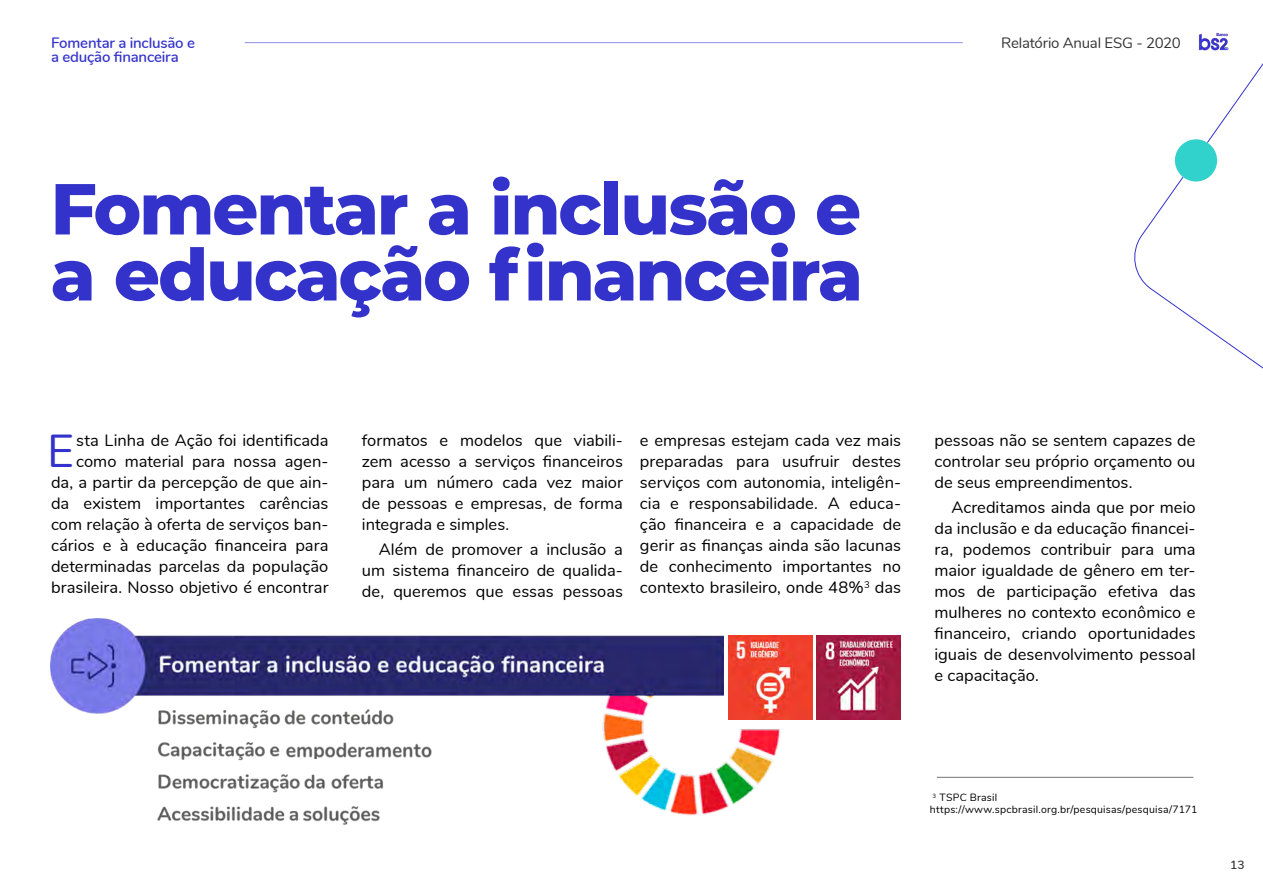
<style>
.page{position:relative;width:1263px;height:893px;background:#fff}
.page>*{position:absolute;margin:0;border:0;box-sizing:border-box;transform-origin:0 0}
.t1{font:800 72px/66px "Montserrat";letter-spacing:-.03em;color:#33c}
.t2{font:46.05px "Nunito";color:#33c}
.t3{font:16.5px/21px "Nunito";color:#000;text-align:justify}
.t4{font:600 15px "Nunito";letter-spacing:-.015em;color:#33c}
.t5{font:15px "Nunito";letter-spacing:-.015em;color:#353535}
.t6{font:600 12px "Nunito";color:#353535}
.t7{font:10.5px/12px "Nunito";letter-spacing:.02em;color:#000}
</style>
<div class="page">
<hr style="left:245px;top:42px;width:718px;height:1px;background:#33c">
<img style="left:51px;top:619px;width:850px;height:202px">
<div style="left:283px;top:742px;width:153px;height:21px;background:#fff"></div>
<img style="left:282px;top:743px;width:14px;height:15px">
<img style="left:297px;top:743px;width:135px;height:15px">
<div style="left:300px;top:805px;width:93px;height:21px;background:#fff"></div>
<div style="left:286px;top:800px;width:17px;height:11px;background:#fff"></div>
<img style="left:298px;top:806px;width:82px;height:19px">
<div style="left:725px;top:635px;width:13px;height:89px;background:#fff"></div>
<hr style="left:937px;top:777px;width:256px;height:1px;background:#000">
<svg style="left:1134px;top:32px;width:129px;height:337px"></svg>
<svg style="left:1174px;top:139px;width:44px;height:43px"></svg>
<img style="left:728px;top:636px;width:84px;height:84px">
<img style="left:817px;top:636px;width:84px;height:84px">
<p class="t4" style="left:51px;top:32px;width:145px">Fomentar a inclusão e</p>
<p class="t5" style="left:1001px;top:32px;width:181px">Relatório Anual ESG - 2020</p>
<p class="t4" style="left:51px;top:45px;width:129px">a edução financeira</p>
<h1 class="t1" style="left:51px;top:172px;width:814px">Fomentar a inclusão e a educação financeira</h1>
<p class="t3" style="left:51px;top:429px;width:279px;text-align:right">sta Linha de Ação foi identificada como material para nossa agen&shy;da, a partir da percepção de que ain&shy;da existem importantes carências com relação à oferta de serviços ban&shy;cários e à educação financeira para determinadas parcelas da população brasileira. Nosso objetivo é encontrar</p>
<p class="t3" style="left:362px;top:429px;width:263px">formatos e modelos que viabili&shy;zem acesso a serviços financeiros para um número cada vez maior de pessoas e empresas, de forma integrada e simples.</p>
<h2 class="t2" style="left:47px;top:417px;width:28px">E</h2>
<p class="t3" style="left:362px;top:538px;width:263px;text-indent:17px">Além de promover a inclusão a um sistema financeiro de qualida&shy;de, queremos que essas pessoas</p>
<p class="t3" style="left:640px;top:429px;width:263px">e empresas estejam cada vez mais preparadas para usufruir destes serviços com autonomia, inteligên&shy;cia e responsabilidade. A educa&shy;ção financeira e a capacidade de gerir as finanças ainda são lacunas de conhecimento importantes no contexto brasileiro, onde 48%<sup>3</sup> das</p>
<p class="t3" style="left:934px;top:429px;width:263px">pessoas não se sentem capazes de controlar seu próprio orçamento ou de seus empreendimentos.</p>
<p class="t3" style="left:934px;top:496px;width:263px;text-indent:17px">Acreditamos ainda que por meio da inclusão e da educação financei&shy;ra, podemos contribuir para uma maior igualdade de gênero em ter&shy;mos de participação efetiva das mulheres no contexto econômico e financeiro, criando oportunidades iguais de desenvolvimento pessoal e capacitação.</p>
<p class="t7" style="left:930px;top:791px;width:269px"><sup>3</sup> TSPC Brasil https://www.spcbrasil.org.br/pesquisas/pesquisa/7171</p>
<p class="t6" style="left:1230px;top:856px;width:16px">13</p>
</div>
